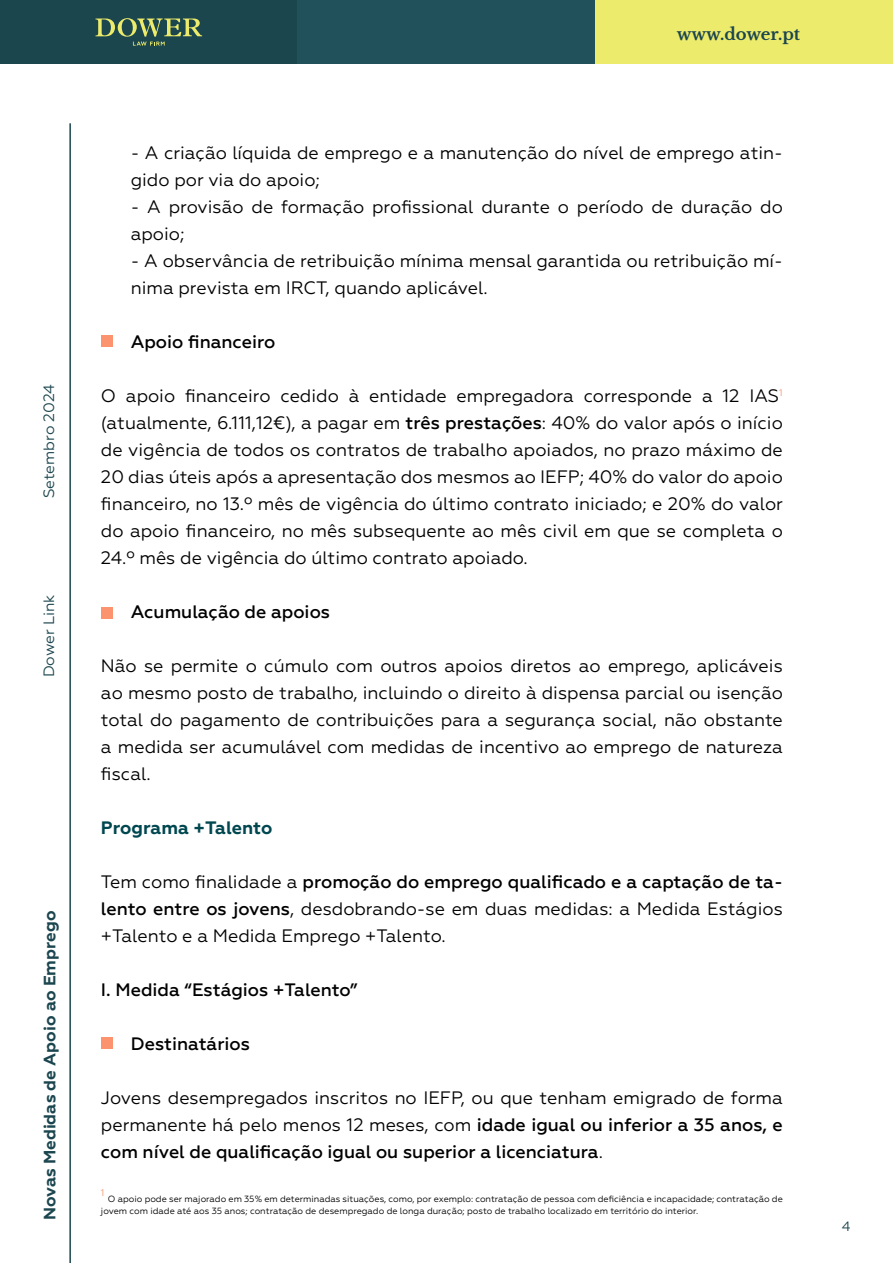
<style>
.page{position:relative;width:893px;height:1263px;background:#fff}
.page>*{position:absolute;margin:0;border:0;box-sizing:border-box;transform-origin:0 0}
.t1{font:18px/27px "Geometria";color:#000;text-align:justify}
.t2{font:500 18px "Geometria";color:#000}
.t3{font:700 18px "Geometria";color:#004750}
.t4{font:700 16.5px "Geometria";color:#1b464f}
.t5{font:700 16.5px "Libre Baskerville";color:#1b464e}
.t6{font:15px "Geometria";color:#1b464e}
.t7{font:15px "Geometria";color:#1b464f}
.t8{font:13.5px "Geometria";color:#1b464e}
.t9{font:9.6px "Geometria";color:#f29270}
.t10{font:9px/12px "Geometria";color:#000}
.s1{font-weight:500}
</style>
<div class="page">
<div style="left:0;top:0;width:298px;height:64px;background:#1b464e"></div>
<div style="left:298px;top:0;width:297px;height:64px;background:#21525c"></div>
<div style="left:595px;top:0;width:298px;height:64px;background:#edeb6b"></div>
<svg style="left:96px;top:18px;width:106px;height:28px"></svg>
<hr style="left:69px;top:123px;width:2px;height:1140px;background:#1b464f">
<div style="left:101px;top:336px;width:11px;height:11px;background:#fc936f"></div>
<div style="left:101px;top:607px;width:11px;height:11px;background:#fc936f"></div>
<div style="left:101px;top:1037px;width:11px;height:12px;background:#fc936f"></div>
<p class="t6" style="left:40px;top:498px;width:116px;rotate:-90deg">Setembro 2024</p>
<p class="t7" style="left:40px;top:677px;width:85px;rotate:-90deg">Dower Link</p>
<p class="t4" style="left:40px;top:1220px;width:311px;rotate:-90deg">Novas Medidas de Apoio ao Emprego</p>
<p class="t5" style="left:677px;top:24px;width:125px">www.dower.pt</p>
<p class="t1" style="left:131px;top:139px;width:654px">- A criação líquida de emprego e a manutenção do nível de emprego atin&shy;gido por via do apoio;</p>
<p class="t1" style="left:131px;top:193px;width:654px">- A provisão de formação profissional durante o período de duração do apoio;</p>
<p class="t1" style="left:131px;top:247px;width:654px">- A observância de retribuição mínima mensal garantida ou retribuição mí&shy;nima prevista em IRCT, quando aplicável.</p>
<p class="t2" style="left:131px;top:331px;width:146px">Apoio financeiro</p>
<p class="t1" style="left:101px;top:382px;width:683px">O apoio financeiro cedido à entidade empregadora corresponde a 12 IAS<sup>1 </sup>(atualmente, 6.111,12€), a pagar em <span class="s1">três prestações</span>: 40% do valor após o início de vigência de todos os contratos de trabalho apoiados, no prazo máximo de 20 dias úteis após a apresentação dos mesmos ao IEFP; 40% do valor do apoio financeiro, no 13.º mês de vigência do último contrato iniciado; e 20% do valor do apoio financeiro, no mês subsequente ao mês civil em que se completa o 24.º mês de vigência do último contrato apoiado.</p>
<p class="t2" style="left:131px;top:601px;width:201px">Acumulação de apoios</p>
<p class="t1" style="left:101px;top:652px;width:683px">Não se permite o cúmulo com outros apoios diretos ao emprego, aplicáveis ao mesmo posto de trabalho, incluindo o direito à dispensa parcial ou isenção total do pagamento de contribuições para a segurança social, não obstante a medida ser acumulável com medidas de incentivo ao emprego de natureza fiscal.</p>
<p class="t3" style="left:101px;top:817px;width:173px">Programa +Talento</p>
<p class="t1" style="left:101px;top:868px;width:683px">Tem como finalidade a <span class="s1">promoção do emprego qualificado e a captação de ta&shy;lento entre os jovens</span>, desdobrando-se em duas medidas: a Medida Estágios +Talento e a Medida Emprego +Talento.</p>
<p class="t2" style="left:101px;top:979px;width:258px">I. Medida “Estágios +Talento”</p>
<p class="t2" style="left:131px;top:1033px;width:121px">Destinatários</p>
<p class="t1" style="left:101px;top:1084px;width:683px">Jovens desempregados inscritos no IEFP, ou que tenham emigrado de forma permanente há pelo menos 12 meses, com <span class="s1">idade igual ou inferior a 35 anos, e com nível de qualificação igual ou superior a licenciatura</span>.</p>
<p class="t9" style="left:101px;top:1187px;width:5px">1</p>
<p class="t10" style="left:101px;top:1193px;width:683px;text-indent:7px">O apoio pode ser majorado em 35% em determinadas situações, como, por exemplo: contratação de pessoa com deficiência e incapacidade; contratação de jovem com idade até aos 35 anos; contratação de desempregado de longa duração; posto de trabalho localizado em território do interior.</p>
<p class="t8" style="left:842px;top:1218px;width:10px">4</p>
</div>
